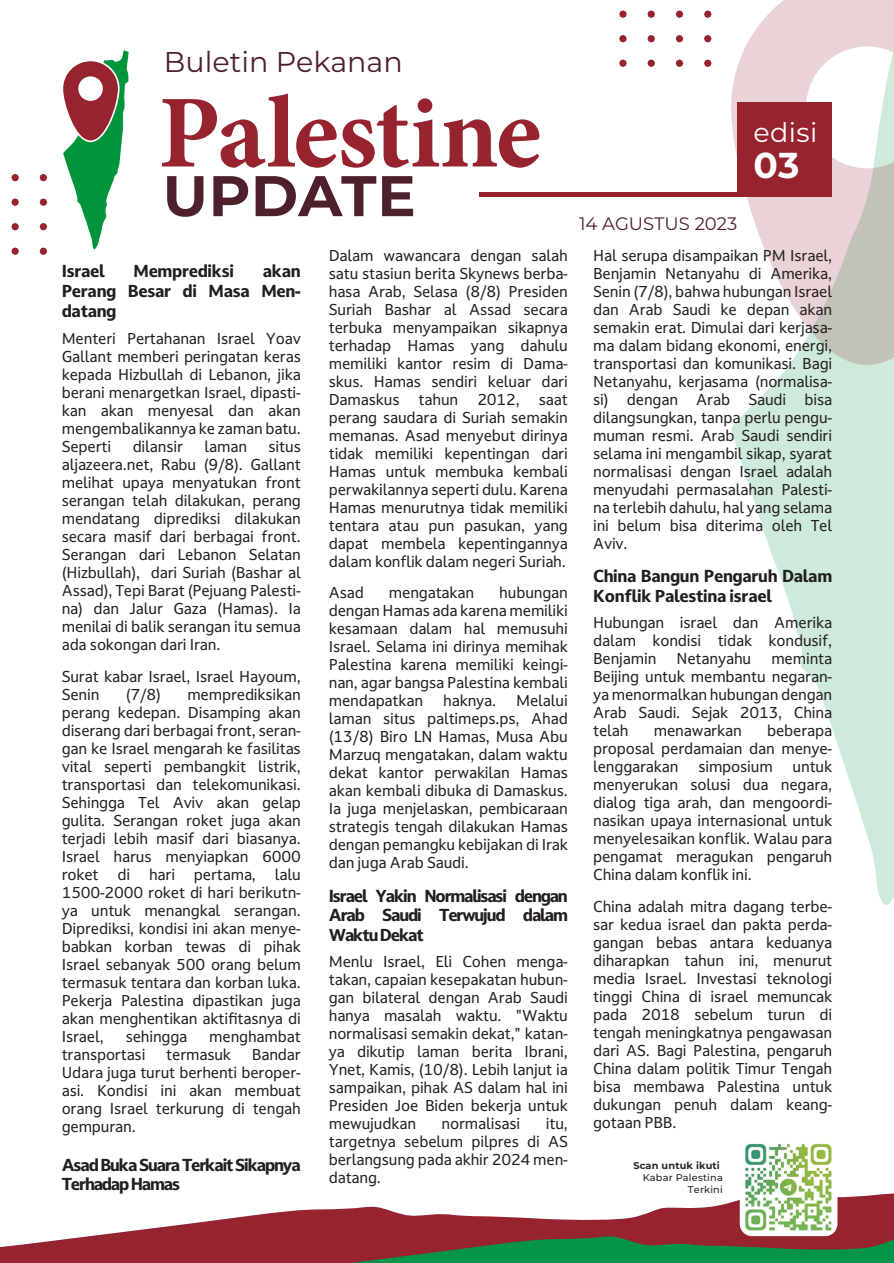
<style>
.page{position:relative;width:894px;height:1263px;background:#fff}
.page>*{position:absolute;margin:0;border:0;box-sizing:border-box;transform-origin:0 0}
.t1{font:700 103.65px "Minion Pro";letter-spacing:-.015em;color:#96232e}
.t2{font:700 57.15px "Montserrat";letter-spacing:.005em;color:#4d202a}
.t3{font:700 36px "Montserrat";color:#fff}
.t4{font:28.65px "Montserrat";color:#4d202a}
.t5{font:27px "Montserrat";letter-spacing:.015em;color:#fff}
.t6{font:18px "Montserrat";color:#4d202a}
.t7{font:16.5px/19.8px "Darkmode Darkmode On X Bold";letter-spacing:-.025em;color:#231f20;text-align:justify}
.t8{font:16.5px/19.8px "Darkmode Darkmode On X Bold";letter-spacing:-.075em;color:#231f20}
.t9{font:15px/18px "Darkmode Darkmode Off";letter-spacing:-.01em;color:#231f20;text-align:justify}
.t10{font:500 9.75px/11.7px "Montserrat";letter-spacing:.02em;color:#252525;text-align:right}
.t11{font:700 9.75px "Montserrat";letter-spacing:.015em;color:#252525}
</style>
<div class="page">
<svg style="left:731px;top:365px;width:162px;height:540px;fill:#cdeada"></svg>
<svg style="left:730px;top:0;width:163px;height:365px"></svg>
<svg style="left:619px;top:10px;width:7px;height:8px"></svg>
<svg style="left:619px;top:35px;width:7px;height:7px"></svg>
<svg style="left:619px;top:59px;width:7px;height:8px"></svg>
<svg style="left:647px;top:10px;width:7px;height:8px"></svg>
<svg style="left:647px;top:35px;width:7px;height:7px"></svg>
<svg style="left:647px;top:59px;width:7px;height:8px"></svg>
<svg style="left:675px;top:10px;width:8px;height:8px"></svg>
<svg style="left:704px;top:10px;width:7px;height:8px"></svg>
<svg style="left:675px;top:35px;width:8px;height:7px"></svg>
<svg style="left:704px;top:35px;width:7px;height:7px"></svg>
<svg style="left:675px;top:59px;width:8px;height:8px"></svg>
<svg style="left:704px;top:59px;width:7px;height:8px"></svg>
<svg style="left:11px;top:174px;width:8px;height:7px"></svg>
<svg style="left:40px;top:174px;width:7px;height:7px"></svg>
<svg style="left:11px;top:198px;width:8px;height:8px"></svg>
<svg style="left:40px;top:198px;width:7px;height:8px"></svg>
<svg style="left:11px;top:223px;width:8px;height:7px"></svg>
<svg style="left:40px;top:223px;width:7px;height:7px"></svg>
<svg style="left:11px;top:247px;width:8px;height:8px"></svg>
<svg style="left:40px;top:247px;width:7px;height:8px"></svg>
<svg style="left:63px;top:50px;width:66px;height:199px"></svg>
<div style="left:737px;top:102px;width:94px;height:95px;background:#97232e"></div>
<hr style="left:479px;top:193px;width:315px;height:4px;background:#97232e">
<svg style="left:0;top:1193px;width:893px;height:70px"></svg>
<img style="left:739px;top:1143px;width:98px;height:93px">
<h3 class="t4" style="left:164px;top:42px;width:240px">Buletin Pekanan</h3>
<h1 class="t1" style="left:158px;top:60px;width:384px">Palestine</h1>
<h2 class="t2" style="left:163px;top:155px;width:254px">UPDATE</h2>
<p class="t7" style="left:62px;top:261px;width:45px">Israel</p>
<p class="t7" style="left:133px;top:261px;width:102px">Memprediksi</p>
<p class="t7" style="left:62px;top:261px;width:240px;text-indent:201px">akan Perang Besar di Masa Men&shy;datang</p>
<p class="t9" style="left:62px;top:330px;width:240px">Menteri Pertahanan Israel Yoav Gallant memberi peringatan keras kepada Hizbullah di Lebanon, jika berani menargetkan Israel, dipasti&shy;kan akan menyesal dan akan mengembalikannya ke zaman batu.<br>Seperti</p>
<p class="t9" style="left:133px;top:438px;width:52px">dilansir</p>
<p class="t9" style="left:204px;top:438px;width:44px">laman</p>
<p class="t9" style="left:62px;top:438px;width:240px;text-indent:207px">situs aljazeera.net, Rabu (9/8). Gallant melihat upaya menyatukan front serangan telah dilakukan, perang mendatang diprediksi dilakukan secara masif dari berbagai front.<br>Serangan dari Lebanon Selatan (Hizbullah), dari Suriah (Bashar al Assad), Tepi Barat (Pejuang Palesti&shy;na) dan Jalur Gaza (Hamas). Ia menilai di balik serangan itu semua ada sokongan dari Iran.</p>
<p class="t9" style="left:62px;top:667px;width:240px">Surat kabar Israel, Israel Hayoum,<br>Senin</p>
<p class="t9" style="left:62px;top:685px;width:240px;text-indent:126px">memprediksikan perang kedepan. Disamping akan diserang dari berbagai front, seran&shy;gan ke Israel mengarah ke fasilitas vital seperti pembangkit listrik, transportasi dan telekomunikasi.<br>Sehingga Tel Aviv akan gelap gulita. Serangan roket juga akan terjadi lebih masif dari biasanya.<br>Israel harus menyiapkan 6000 roket</p>
<p class="t9" style="left:126px;top:685px;width:37px">(7/8)</p>
<p class="t9" style="left:62px;top:865px;width:240px;text-indent:213px">lalu 1500-2000 roket di hari berikutn&shy;ya untuk menangkal serangan.<br>Diprediksi, kondisi ini akan menye&shy;babkan korban tewas di pihak Israel sebanyak 500 orang belum termasuk tentara dan korban luka.<br>Pekerja Palestina dipastikan juga akan menghentikan aktifitasnya di Israel,</p>
<p class="t9" style="left:117px;top:865px;width:14px">di</p>
<p class="t9" style="left:149px;top:865px;width:28px">hari</p>
<p class="t9" style="left:194px;top:865px;width:64px">pertama,</p>
<p class="t9" style="left:126px;top:1027px;width:63px">sehingga</p>
<p class="t9" style="left:209px;top:1027px;width:93px">menghambat</p>
<p class="t9" style="left:62px;top:1045px;width:85px">transportasi</p>
<p class="t9" style="left:166px;top:1045px;width:66px">termasuk</p>
<p class="t9" style="left:62px;top:1045px;width:240px;text-indent:190px">Bandar Udara juga turut berhenti beroper&shy;asi. Kondisi ini akan membuat orang Israel terkurung di tengah gempuran.</p>
<p class="t8" style="left:62px;top:1154px;width:240px">Asad Buka Suara Terkait Sikapnya<br>Terhadap Hamas</p>
<p class="t9" style="left:329px;top:246px;width:240px">Dalam wawancara dengan salah satu stasiun berita Skynews berba&shy;hasa Arab, Selasa (8/8) Presiden Suriah Bashar al Assad secara terbuka menyampaikan sikapnya terhadap Hamas yang dahulu memiliki kantor resim di Dama&shy;skus. Hamas sendiri keluar dari Damaskus</p>
<p class="t9" style="left:418px;top:390px;width:41px">tahun</p>
<p class="t9" style="left:477px;top:390px;width:44px">2012,</p>
<p class="t9" style="left:329px;top:390px;width:240px;text-indent:210px">saat perang saudara di Suriah semakin memanas. Asad menyebut dirinya tidak memiliki kepentingan dari Hamas untuk membuka kembali perwakilannya seperti dulu. Karena Hamas menurutnya tidak memiliki tentara atau pun pasukan, yang dapat membela kepentingannya dalam konflik dalam negeri Suriah.</p>
<p class="t9" style="left:329px;top:583px;width:37px">Asad</p>
<p class="t9" style="left:389px;top:583px;width:87px">mengatakan</p>
<p class="t9" style="left:329px;top:583px;width:240px;text-indent:170px">hubungan dengan Hamas ada karena memiliki kesamaan dalam hal memusuhi Israel. Selama ini dirinya memihak Palestina karena memiliki keingi&shy;nan, agar bangsa Palestina kembali mendapatkan</p>
<p class="t9" style="left:329px;top:691px;width:240px;text-indent:187px">Melalui laman situs paltimeps.ps, Ahad (13/8) Biro LN Hamas, Musa Abu Marzuq mengatakan, dalam waktu dekat kantor perwakilan Hamas akan kembali dibuka di Damaskus.<br>Ia juga menjelaskan, pembicaraan strategis tengah dilakukan Hamas dengan pemangku kebijakan di Irak dan juga Arab Saudi.</p>
<p class="t7" style="left:329px;top:885px;width:240px">Israel Yakin Normalisasi dengan Arab Saudi Terwujud dalam Waktu Dekat</p>
<p class="t9" style="left:329px;top:952px;width:240px">Menlu Israel, Eli Cohen menga&shy;takan, capaian kesepakatan hubun&shy;gan bilateral dengan Arab Saudi hanya masalah waktu. "Waktu normalisasi semakin dekat," katan&shy;ya dikutip laman berita Ibrani, Ynet, Kamis, (10/8). Lebih lanjut ia sampaikan, pihak AS dalam hal ini Presiden Joe Biden bekerja untuk mewujudkan</p>
<p class="t9" style="left:443px;top:691px;width:54px">haknya.</p>
<p class="t9" style="left:441px;top:1114px;width:80px">normalisasi</p>
<p class="t9" style="left:329px;top:1114px;width:240px;text-indent:217px">itu, targetnya sebelum pilpres di AS berlangsung pada akhir 2024 men&shy;datang.</p>
<p class="t6" style="left:579px;top:211px;width:159px">14 AGUSTUS 2023</p>
<h3 class="t5" style="left:753px;top:114px;width:65px">edisi</h3>
<h3 class="t3" style="left:753px;top:139px;width:48px">03</h3>
<p class="t9" style="left:593px;top:246px;width:240px">Hal serupa disampaikan PM Israel, Benjamin Netanyahu di Amerika, Senin (7/8), bahwa hubungan Israel dan Arab Saudi ke depan akan semakin erat. Dimulai dari kerjasa&shy;ma dalam bidang ekonomi, energi, transportasi dan komunikasi. Bagi Netanyahu, kerjasama (normalisa&shy;si) dengan Arab Saudi bisa dilangsungkan, tanpa perlu pengu&shy;muman resmi. Arab Saudi sendiri selama ini mengambil sikap, syarat normalisasi dengan Israel adalah menyudahi permasalahan Palesti&shy;na terlebih dahulu, hal yang selama ini belum bisa diterima oleh Tel Aviv.</p>
<p class="t7" style="left:593px;top:566px;width:240px">China Bangun Pengaruh Dalam<br>Konflik Palestina israel</p>
<p class="t9" style="left:593px;top:613px;width:240px">Hubungan israel dan Amerika dalam kondisi tidak kondusif, Benjamin</p>
<p class="t9" style="left:676px;top:649px;width:76px">Netanyahu</p>
<p class="t9" style="left:593px;top:649px;width:240px;text-indent:178px">meminta Beijing untuk membantu negaran&shy;ya menormalkan hubungan dengan Arab Saudi. Sejak 2013, China telah</p>
<p class="t9" style="left:593px;top:721px;width:240px;text-indent:174px">beberapa proposal perdamaian dan menye&shy;lenggarakan</p>
<p class="t9" style="left:653px;top:721px;width:89px">menawarkan</p>
<p class="t9" style="left:593px;top:757px;width:240px;text-indent:199px">untuk menyerukan solusi dua negara, dialog tiga arah, dan mengoordi&shy;nasikan upaya internasional untuk menyelesaikan konflik. Walau para pengamat meragukan pengaruh China dalam konflik ini.</p>
<p class="t9" style="left:593px;top:897px;width:240px">China adalah mitra dagang terbe&shy;sar kedua israel dan pakta perda&shy;gangan bebas antara keduanya diharapkan tahun ini, menurut media Israel. Investasi teknologi tinggi China di israel memuncak pada 2018 sebelum turun di tengah meningkatnya pengawasan dari AS. Bagi Palestina, pengaruh China dalam politik Timur Tengah bisa membawa Palestina untuk dukungan penuh dalam keang&shy;gotaan PBB.</p>
<p class="t9" style="left:698px;top:757px;width:76px">simposium</p>
<p class="t11" style="left:633px;top:1159px;width:88px">Scan untuk ikuti</p>
<p class="t10" style="left:642px;top:1171px;width:82px">Kabar Palestina<br>Terkini</p>
</div>
